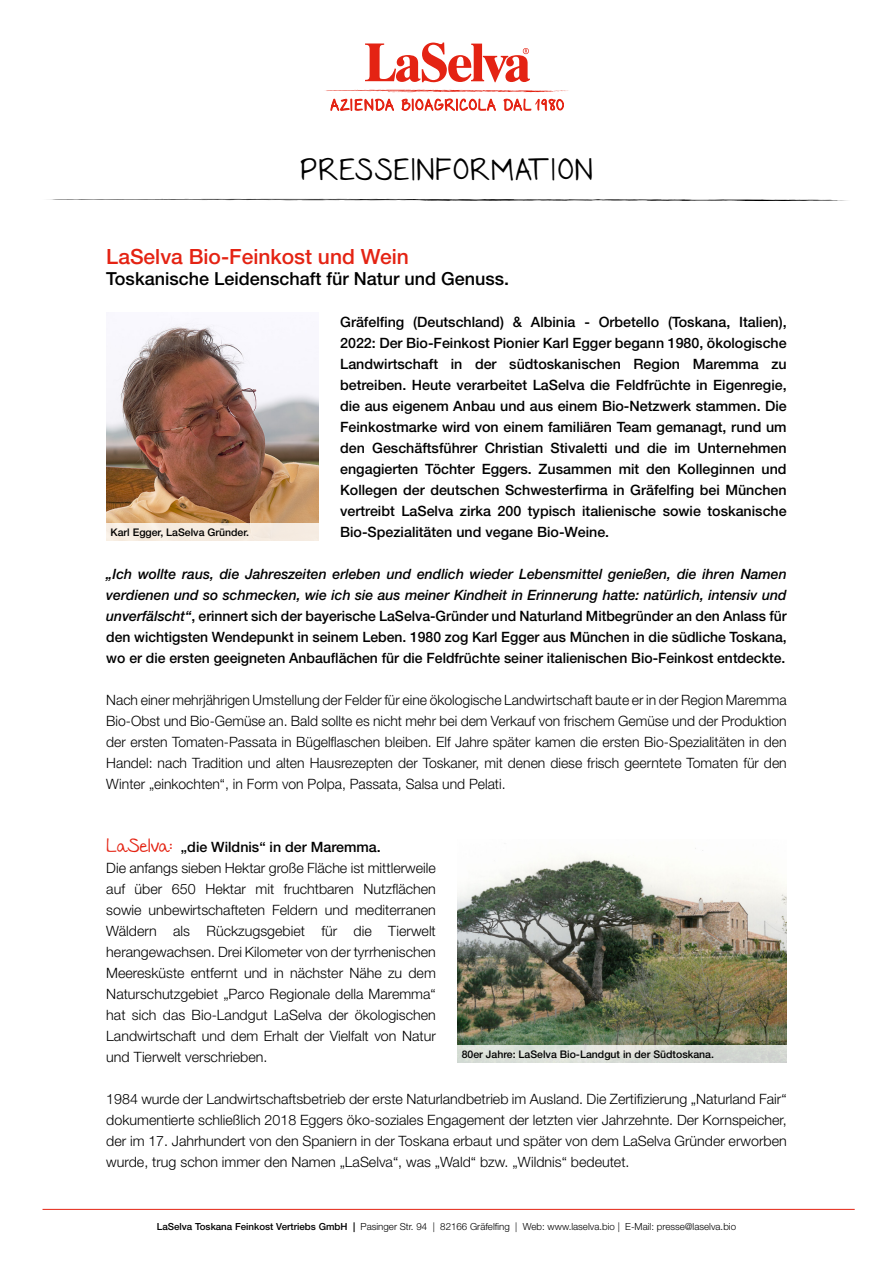
<style>
.page{position:relative;width:893px;height:1263px;background:#fff}
.page>*{position:absolute;margin:0;border:0;box-sizing:border-box;transform-origin:0 0}
.t1{font:24px "Nothing You Could Say";letter-spacing:.065em;color:#000}
.t2{font:500 21px "Helvetica Neue LT Std";color:#e42313}
.t3{font:500 18px "Helvetica Neue LT Std";color:#000}
.t4{font:300 14.25px/21px "Helvetica Neue LT Std";color:#000;text-align:justify}
.t5{font:500 14.25px/21px "Helvetica Neue LT Std";color:#000;text-align:justify}
.t6{font:500 10.5px "Helvetica Neue LT Std";color:#000}
.t7{font:300 9.75px "Helvetica Neue LT Std";color:#000}
.s1{font-style:italic}
.s2{font-family:"Nothing You Could Say";font-weight:400;font-size:15px;color:#e42313}
.s3{font-weight:500}
</style>
<div class="page">
<img style="left:457px;top:848px;width:330px;height:197px">
<img style="left:106px;top:323px;width:213px;height:200px">
<div style="left:106px;top:523px;width:213px;height:17px;background:#f5ebe0"></div>
<svg style="left:457px;top:1045px;width:330px;height:17px;background:#daded7"></svg>
<hr style="left:43px;top:1209px;width:812px;height:1px;background:#e42313">
<svg style="left:48px;top:199px;width:800px;height:2px"></svg>
<svg style="left:325px;top:43px;width:244px;height:68px"></svg>
<h1 class="t1" style="left:300px;top:151px;width:294px">PRESSEINFORMATION</h1>
<h2 class="t2" style="left:106px;top:244px;width:304px">LaSelva Bio-Feinkost und Wein</h2>
<p class="t3" style="left:106px;top:268px;width:404px">Toskanische Leidenschaft für Natur und Genuss.</p>
<p class="t5" style="left:340px;top:311px;width:448px">Gräfelfing (Deutschland) &amp; Albinia - Orbetello (Toskana, Italien), 2022: Der Bio-Feinkost Pionier Karl Egger begann 1980, ökologische Landwirtschaft in der südtoskanischen Region Maremma zu betreiben. Heute verarbeitet LaSelva die Feldfrüchte in Eigenregie, die aus eigenem Anbau und aus einem Bio-Netzwerk stammen. Die Feinkostmarke wird von einem familiären Team gemanagt, rund um den Geschäftsführer Christian Stivaletti und die im Unternehmen engagierten Töchter Eggers. Zusammen mit den Kolleginnen und Kollegen der deutschen Schwesterfirma in Gräfelfing bei München vertreibt LaSelva zirka 200 typisch italienische sowie toskanische Bio-Spezialitäten und vegane Bio-Weine.</p>
<p class="t5" style="left:106px;top:563px;width:682px"><span class="s1">„Ich wollte raus, die Jahreszeiten erleben und endlich wieder Lebensmittel genießen, die ihren Namen verdienen und so schmecken, wie ich sie aus meiner Kindheit in Erinnerung hatte: natürlich, intensiv und unverfälscht“</span>, erinnert sich der bayerische LaSelva-Gründer und Naturland Mitbegründer an den Anlass für den wichtigsten Wendepunkt in seinem Leben. 1980 zog Karl Egger aus München in die südliche Toskana, wo er die ersten geeigneten Anbauflächen für die Feldfrüchte seiner italienischen Bio-Feinkost entdeckte.</p>
<p class="t4" style="left:106px;top:689px;width:682px">Nach einer mehrjährigen Umstellung der Felder für eine ökologische Landwirtschaft baute er in der Region Maremma Bio-Obst und Bio-Gemüse an. Bald sollte es nicht mehr bei dem Verkauf von frischem Gemüse und der Produktion der ersten Tomaten-Passata in Bügelflaschen bleiben. Elf Jahre später kamen die ersten Bio-Spezialitäten in den Handel: nach Tradition und alten Hausrezepten der Toskaner, mit denen diese frisch geerntete Tomaten für den Winter „einkochten“, in Form von Polpa, Passata, Salsa und Pelati.</p>
<p class="t6" style="left:111px;top:526px;width:140px">Karl Egger, LaSelva Gründer.</p>
<p class="t4" style="left:106px;top:836px;width:331px;text-align:left"><span class="s2">LaSelva:</span> <span class="s3">„die Wildnis“ in der Maremma.<br></span>Die anfangs sieben Hektar große Fläche ist mittlerweile auf über 650 Hektar mit fruchtbaren Nutzflächen sowie unbewirtschafteten Feldern und mediterranen Wäldern als Rückzugsgebiet für die Tierwelt herangewachsen. Drei Kilometer von der tyrrhenischen Meeresküste entfernt und in nächster Nähe zu dem Naturschutzgebiet „Parco Regionale della Maremma“ hat sich das Bio-Landgut LaSelva der ökologischen Landwirtschaft und dem Erhalt der Vielfalt von Natur und Tierwelt verschrieben.</p>
<p class="t4" style="left:106px;top:1088px;width:682px">1984 wurde der Landwirtschaftsbetrieb der erste Naturlandbetrieb im Ausland. Die Zertifizierung „Naturland Fair“ dokumentierte schließlich 2018 Eggers öko-soziales Engagement der letzten vier Jahrzehnte. Der Kornspeicher, der im 17. Jahrhundert von den Spaniern in der Toskana erbaut und später von dem LaSelva Gründer erworben wurde, trug schon immer den Namen „LaSelva“, was „Wald“ bzw. „Wildnis“ bedeutet.</p>
<p class="t6" style="left:462px;top:1048px;width:254px">80er Jahre: LaSelva Bio-Landgut in der Südtoskana.</p>
<p class="t7" style="left:157px;top:1221px;width:581px"><span class="s3">LaSelva Toskana Feinkost Vertriebs GmbH |</span> Pasinger Str. 94 | 82166 Gräfelfing | Web: www.laselva.bio | E-Mail: presse@laselva.bio</p>
</div>
